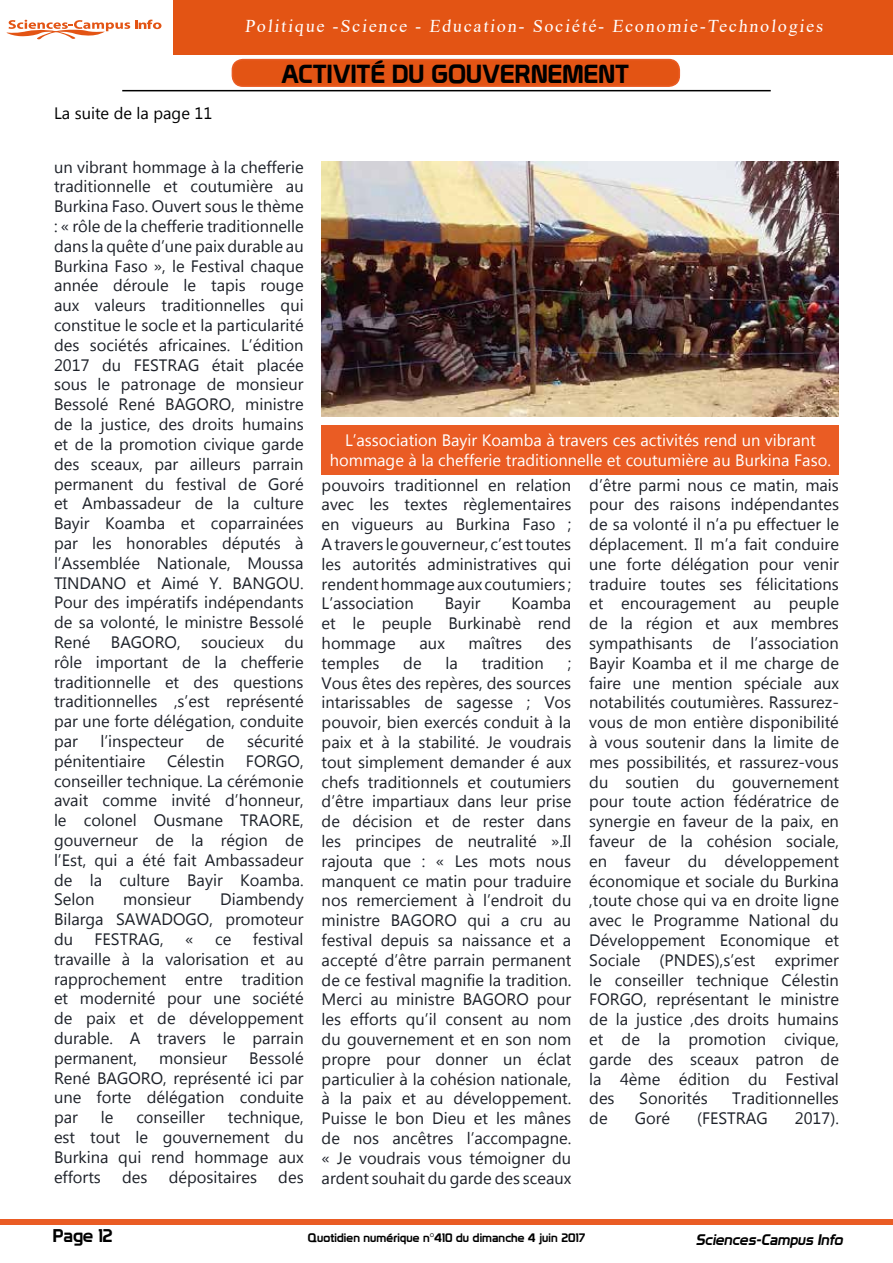
<style>
.page{position:relative;width:893px;height:1263px;background:#fff}
.page>*{position:absolute;margin:0;border:0;box-sizing:border-box;transform-origin:0 0}
.t1{font:25.5px "Prototype";color:#000}
.t2{font:18px "Times New Roman";color:#fff}
.t3{font:18px "Prototype";color:#000}
.t4{font:16.5px/19.8px "Myanmar Text";color:#1d2129;text-align:justify}
.t5{font:16.5px/19.8px "Myanmar Text";color:#fff;text-align:center}
.t6{font:16.5px "Myanmar Text";color:#000}
.t7{font:italic 15px "Prototype";color:#000}
.t8{font:12px "Prototype";letter-spacing:.01em;color:#000}
</style>
<div class="page">
<div style="left:1px;top:1219px;width:892px;height:6px;background:#ea5c24"></div>
<hr style="left:122px;top:90px;width:649px;height:1px;background:#000">
<div style="left:232px;top:60px;width:447px;height:26px;background:#e35414;border-radius:10px"></div>
<div style="left:232px;top:59px;width:448px;height:28px;border:2px solid #ea5c24;border-radius:10px"></div>
<img style="left:322px;top:162px;width:517px;height:255px">
<div style="left:322px;top:425px;width:517px;height:50px;background:#ea5c24"></div>
<svg style="left:6px;top:20px;width:155px;height:20px"></svg>
<div style="left:173px;top:0;width:720px;height:54px;background:#e35414"></div>
<p class="t2" style="left:245px;top:13px;width:582px">Politique -Science - Education- Société- Economie-Technologies</p>
<h1 class="t1" style="left:281px;top:59px;width:350px">ACTIVITÉ DU GOUVERNEMENT</h1>
<p class="t6" style="left:54px;top:104px;width:160px">La suite de la page 11</p>
<p class="t4" style="left:54px;top:157px;width:251px">un vibrant hommage à la chefferie traditionnelle et coutumière au Burkina Faso. Ouvert sous le thème : « rôle de la chefferie traditionnelle dans la quête d’une paix durable au Burkina Faso », le Festival chaque année déroule le tapis rouge aux valeurs traditionnelles qui constitue le socle et la particularité des sociétés africaines. L’édition 2017 du FESTRAG était placée sous le patronage de monsieur Bessolé René BAGORO, ministre de la justice, des droits humains et de la promotion civique garde des sceaux, par ailleurs parrain permanent du festival de Goré et Ambassadeur de la culture Bayir Koamba et coparrainées par les honorables députés à l’Assemblée Nationale, Moussa TINDANO et Aimé Y. BANGOU.<br>Pour des impératifs indépendants de sa volonté, le ministre Bessolé René BAGORO, soucieux du rôle important de la chefferie traditionnelle et des questions traditionnelles ,s’est représenté par une forte délégation, conduite par</p>
<p class="t4" style="left:100px;top:731px;width:85px">l’inspecteur</p>
<p class="t4" style="left:206px;top:731px;width:20px">de</p>
<p class="t4" style="left:247px;top:731px;width:58px">sécurité</p>
<p class="t4" style="left:54px;top:751px;width:93px">pénitentiaire</p>
<p class="t4" style="left:167px;top:751px;width:59px">Célestin</p>
<p class="t4" style="left:54px;top:751px;width:251px;text-indent:192px">FORGO, conseiller technique. La cérémonie avait comme invité d’honneur, le colonel Ousmane TRAORE, gouverneur de la région de l’Est, qui a été fait Ambassadeur de la culture Bayir Koamba.<br>Selon</p>
<p class="t4" style="left:54px;top:890px;width:251px;text-indent:166px">Diambendy Bilarga SAWADOGO, promoteur du</p>
<p class="t4" style="left:123px;top:890px;width:69px">monsieur</p>
<p class="t4" style="left:54px;top:929px;width:251px;text-indent:199px">festival travaille à la valorisation et au rapprochement entre tradition et modernité pour une société de paix et de développement durable. A travers le parrain permanent,</p>
<p class="t4" style="left:95px;top:929px;width:71px">FESTRAG,</p>
<p class="t4" style="left:185px;top:929px;width:10px">«</p>
<p class="t4" style="left:215px;top:929px;width:18px">ce</p>
<p class="t4" style="left:54px;top:1048px;width:251px;text-indent:195px">Bessolé René BAGORO, représenté ici par une forte délégation conduite par</p>
<p class="t4" style="left:159px;top:1048px;width:69px">monsieur</p>
<p class="t4" style="left:54px;top:1107px;width:251px;text-indent:174px">technique, est tout le gouvernement du Burkina qui rend hommage aux efforts</p>
<p class="t4" style="left:101px;top:1107px;width:14px">le</p>
<p class="t4" style="left:136px;top:1107px;width:70px">conseiller</p>
<p class="t4" style="left:122px;top:1167px;width:27px">des</p>
<p class="t4" style="left:169px;top:1167px;width:90px">dépositaires</p>
<p class="t4" style="left:278px;top:1167px;width:27px">des</p>
<p class="t5" style="left:330px;top:430px;width:503px">L’association Bayir Koamba à travers ces activités rend un vibrant hommage à la chefferie traditionnelle et coutumière au Burkina Faso.</p>
<p class="t4" style="left:322px;top:475px;width:251px">pouvoirs traditionnel en relation avec les textes règlementaires en vigueurs au Burkina Faso ; A travers le gouverneur, c’est toutes les autorités administratives qui rendent hommage aux coutumiers ; L’association</p>
<p class="t4" style="left:322px;top:594px;width:251px;text-indent:190px">Koamba et le peuple Burkinabè rend hommage</p>
<p class="t4" style="left:445px;top:594px;width:37px">Bayir</p>
<p class="t4" style="left:420px;top:633px;width:27px">aux</p>
<p class="t4" style="left:469px;top:633px;width:55px">maîtres</p>
<p class="t4" style="left:546px;top:633px;width:27px">des</p>
<p class="t4" style="left:322px;top:653px;width:59px">temples</p>
<p class="t4" style="left:403px;top:653px;width:20px">de</p>
<p class="t4" style="left:446px;top:653px;width:14px">la</p>
<p class="t4" style="left:482px;top:653px;width:64px">tradition</p>
<p class="t4" style="left:322px;top:653px;width:251px;text-indent:246px">; Vous êtes des repères, des sources intarissables de sagesse ; Vos pouvoir, bien exercés conduit à la paix et à la stabilité. Je voudrais tout simplement demander é aux chefs traditionnels et coutumiers d’être impartiaux dans leur prise de décision et de rester dans les principes de neutralité ».Il rajouta que : « Les mots nous manquent ce matin pour traduire nos remerciement à l’endroit du ministre BAGORO qui a cru au festival depuis sa naissance et a accepté d’être parrain permanent de ce festival magnifie la tradition.<br>Merci au ministre BAGORO pour les efforts qu’il consent au nom du gouvernement et en son nom propre pour donner un éclat particulier à la cohésion nationale, à la paix et au développement.<br>Puisse le bon Dieu et les mânes de nos ancêtres l’accompagne. « Je voudrais vous témoigner du ardent souhait du garde des sceaux</p>
<p class="t4" style="left:589px;top:475px;width:251px">d’être parmi nous ce matin, mais pour des raisons indépendantes de sa volonté il n’a pu effectuer le déplacement. Il m’a fait conduire une forte délégation pour venir traduire toutes ses félicitations et encouragement au peuple de la région et aux membres sympathisants de l’association Bayir Koamba et il me charge de faire une mention spéciale aux notabilités coutumières. Rassurez&shy;vous de mon entière disponibilité à vous soutenir dans la limite de mes possibilités, et rassurez-vous du soutien du gouvernement pour toute action fédératrice de synergie en faveur de la paix, en faveur de la cohésion sociale, en faveur du développement économique et sociale du Burkina ,toute chose qui va en droite ligne avec le Programme National du Développement Economique et Sociale (PNDES),s’est exprimer le conseiller technique Célestin FORGO, représentant le ministre de la justice ,des droits humains et de la promotion civique, garde des sceaux patron de la 4ème édition du Festival des</p>
<p class="t4" style="left:639px;top:1089px;width:70px">Sonorités</p>
<p class="t4" style="left:732px;top:1089px;width:108px">Traditionnelles</p>
<p class="t4" style="left:589px;top:1108px;width:20px">de</p>
<p class="t4" style="left:635px;top:1108px;width:37px">Goré</p>
<p class="t4" style="left:697px;top:1108px;width:72px">(FESTRAG</p>
<p class="t4" style="left:795px;top:1108px;width:46px">2017).</p>
<p class="t3" style="left:53px;top:1225px;width:61px">Page 12</p>
<p class="t8" style="left:308px;top:1230px;width:279px">Quotidien numérique n°410 du dimanche 4 juin 2017</p>
<p class="t7" style="left:696px;top:1231px;width:152px">Sciences-Campus Info</p>
</div>
